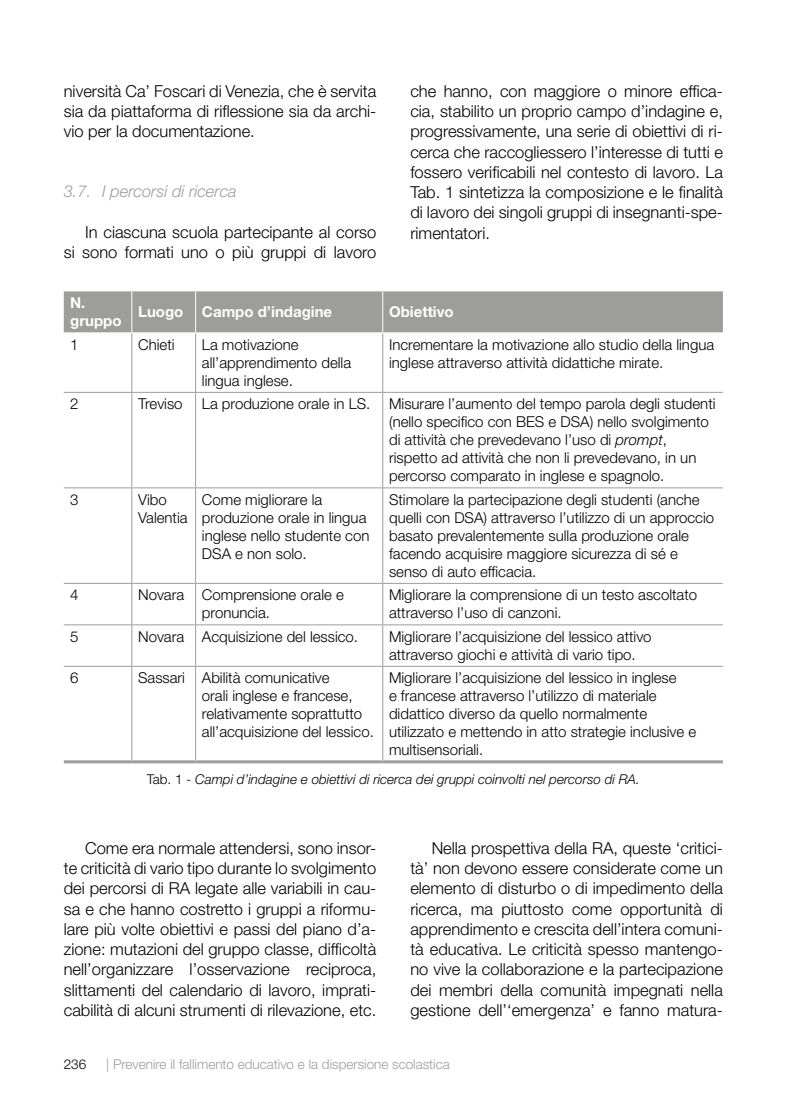
<style>
.page{position:relative;width:808px;height:1106px;background:#fff}
.page>*{position:absolute;margin:0;border:0;box-sizing:border-box;transform-origin:0 0}
.t1{font:300 16.5px/20.2px "Helvetica Neue LT Std";color:#000;text-align:justify}
.t2{font:italic 300 16.5px "Helvetica Neue LT Std";color:#9d9d9c}
.t3{font:300 15px/18px "Helvetica Neue LT Std";color:#000}
.t4{font:700 15px/18px "Helvetica Neue LT Std";color:#fff}
.t5{font:italic 300 13.5px "Helvetica Neue LT Std";color:#000}
.t6{font:300 13.5px "Helvetica Neue LT Std";color:#9d9d9c}
.t7{font:300 13.5px "Helvetica Neue LT Std";color:#000}
.s1{font-style:italic}
.s2{font-style:normal}
</style>
<div class="page">
<div style="left:64px;top:291px;width:659px;height:41px;background:#9d9d9c"></div>
<hr style="left:131px;top:333px;width:1px;height:59px;background:#9d9d9c">
<hr style="left:195px;top:333px;width:1px;height:59px;background:#9d9d9c">
<hr style="left:382px;top:333px;width:1px;height:59px;background:#9d9d9c">
<hr style="left:64px;top:392px;width:68px;height:1px;background:#9d9d9c">
<hr style="left:132px;top:392px;width:64px;height:1px;background:#9d9d9c">
<hr style="left:131px;top:393px;width:1px;height:94px;background:#9d9d9c">
<hr style="left:196px;top:392px;width:187px;height:1px;background:#9d9d9c">
<hr style="left:195px;top:393px;width:1px;height:94px;background:#9d9d9c">
<hr style="left:383px;top:392px;width:340px;height:1px;background:#9d9d9c">
<hr style="left:382px;top:393px;width:1px;height:94px;background:#9d9d9c">
<hr style="left:64px;top:487px;width:68px;height:1px;background:#9d9d9c">
<hr style="left:132px;top:487px;width:64px;height:1px;background:#9d9d9c">
<hr style="left:131px;top:488px;width:1px;height:95px;background:#9d9d9c">
<hr style="left:196px;top:487px;width:187px;height:1px;background:#9d9d9c">
<hr style="left:195px;top:488px;width:1px;height:95px;background:#9d9d9c">
<hr style="left:383px;top:487px;width:340px;height:1px;background:#9d9d9c">
<hr style="left:382px;top:488px;width:1px;height:95px;background:#9d9d9c">
<hr style="left:64px;top:583px;width:68px;height:1px;background:#9d9d9c">
<hr style="left:132px;top:583px;width:64px;height:1px;background:#9d9d9c">
<hr style="left:131px;top:583px;width:1px;height:41px;background:#9d9d9c">
<hr style="left:196px;top:583px;width:187px;height:1px;background:#9d9d9c">
<hr style="left:195px;top:583px;width:1px;height:41px;background:#9d9d9c">
<hr style="left:383px;top:583px;width:340px;height:1px;background:#9d9d9c">
<hr style="left:382px;top:583px;width:1px;height:41px;background:#9d9d9c">
<hr style="left:64px;top:624px;width:68px;height:1px;background:#9d9d9c">
<hr style="left:132px;top:624px;width:64px;height:1px;background:#9d9d9c">
<hr style="left:131px;top:625px;width:1px;height:41px;background:#9d9d9c">
<hr style="left:196px;top:624px;width:187px;height:1px;background:#9d9d9c">
<hr style="left:195px;top:625px;width:1px;height:41px;background:#9d9d9c">
<hr style="left:383px;top:624px;width:340px;height:1px;background:#9d9d9c">
<hr style="left:382px;top:625px;width:1px;height:41px;background:#9d9d9c">
<hr style="left:64px;top:666px;width:68px;height:1px;background:#9d9d9c">
<hr style="left:132px;top:666px;width:64px;height:1px;background:#9d9d9c">
<hr style="left:131px;top:666px;width:1px;height:94px;background:#9d9d9c">
<hr style="left:196px;top:666px;width:187px;height:1px;background:#9d9d9c">
<hr style="left:195px;top:666px;width:1px;height:94px;background:#9d9d9c">
<hr style="left:383px;top:666px;width:340px;height:1px;background:#9d9d9c">
<hr style="left:382px;top:666px;width:1px;height:94px;background:#9d9d9c">
<hr style="left:131px;top:291px;width:1px;height:41px;background:#fff">
<hr style="left:195px;top:291px;width:1px;height:41px;background:#fff">
<hr style="left:382px;top:291px;width:1px;height:41px;background:#fff">
<hr style="left:64px;top:760px;width:68px;height:3px;background:#9d9d9c">
<hr style="left:132px;top:760px;width:64px;height:3px;background:#9d9d9c">
<hr style="left:196px;top:760px;width:187px;height:3px;background:#9d9d9c">
<hr style="left:383px;top:760px;width:340px;height:3px;background:#9d9d9c">
<p class="t1" style="left:64px;top:80px;width:314px">niversità Ca’ Foscari di Venezia, che è servita sia da piattaforma di riflessione sia da archi&shy;vio per la documentazione.</p>
<p class="t2" style="left:64px;top:181px;width:175px">3.7. I percorsi di ricerca</p>
<p class="t1" style="left:64px;top:221px;width:314px;text-align:right">In ciascuna scuola partecipante al corso<br>si sono formati uno o più gruppi di lavoro</p>
<p class="t1" style="left:410px;top:80px;width:314px">che hanno, con maggiore o minore effica&shy;cia, stabilito un proprio campo d’indagine e, progressivamente, una serie di obiettivi di ri&shy;cerca che raccogliessero l’interesse di tutti e fossero verificabili nel contesto di lavoro. La Tab. 1 sintetizza la composizione e le finalità di lavoro dei singoli gruppi di insegnanti-spe&shy;rimentatori.</p>
<p class="t4" style="left:70px;top:294px;width:53px">N. gruppo</p>
<p class="t4" style="left:138px;top:303px;width:196px">Luogo Campo d’indagine</p>
<p class="t4" style="left:389px;top:303px;width:66px">Obiettivo</p>
<p class="t3" style="left:70px;top:335px;width:10px">1</p>
<p class="t3" style="left:138px;top:335px;width:38px">Chieti</p>
<p class="t3" style="left:202px;top:335px;width:151px">La motivazione all’apprendimento della lingua inglese.</p>
<p class="t3" style="left:389px;top:335px;width:327px">Incrementare la motivazione allo studio della lingua inglese attraverso attività didattiche mirate.</p>
<p class="t3" style="left:70px;top:395px;width:10px">2</p>
<p class="t3" style="left:138px;top:395px;width:46px">Treviso</p>
<p class="t3" style="left:389px;top:395px;width:328px;text-indent:-187px">La produzione orale in LS. Misurare l’aumento del tempo parola degli studenti (nello specifico con BES e DSA) nello svolgimento di attività che prevedevano l’uso di <span class="s1">prompt</span>, rispetto ad attività che non li prevedevano, in un percorso comparato in inglese e spagnolo.</p>
<p class="t3" style="left:70px;top:490px;width:10px">3</p>
<p class="t3" style="left:138px;top:490px;width:51px">Vibo<br>Valentia</p>
<p class="t3" style="left:202px;top:490px;width:169px">Come migliorare la produzione orale in lingua inglese nello studente con<br>DSA e non solo.</p>
<p class="t3" style="left:389px;top:490px;width:327px">Stimolare la partecipazione degli studenti (anche quelli con DSA) attraverso l’utilizzo di un approccio basato prevalentemente sulla produzione orale facendo acquisire maggiore sicurezza di sé e senso di auto efficacia.</p>
<p class="t3" style="left:70px;top:586px;width:10px">4</p>
<p class="t3" style="left:202px;top:586px;width:144px;text-indent:-64px">Novara Comprensione orale e pronuncia.</p>
<p class="t3" style="left:389px;top:586px;width:310px">Migliorare la comprensione di un testo ascoltato attraverso l’uso di canzoni.</p>
<p class="t3" style="left:70px;top:627px;width:10px">5</p>
<p class="t3" style="left:138px;top:627px;width:221px">Novara Acquisizione del lessico.</p>
<p class="t3" style="left:389px;top:627px;width:264px">Migliorare l’acquisizione del lessico attivo attraverso giochi e attività di vario tipo.</p>
<p class="t3" style="left:70px;top:668px;width:10px">6</p>
<p class="t3" style="left:202px;top:668px;width:173px;text-indent:-64px">Sassari Abilità comunicative<br>orali inglese e francese, relativamente soprattutto all’acquisizione del lessico.</p>
<p class="t3" style="left:389px;top:668px;width:309px">Migliorare l’acquisizione del lessico in inglese<br>e francese attraverso l’utilizzo di materiale didattico diverso da quello normalmente utilizzato e mettendo in atto strategie inclusive e multisensoriali.</p>
<p class="t5" style="left:147px;top:771px;width:494px"><span class="s2">Tab. 1</span> - Campi d’indagine e obiettivi di ricerca dei gruppi coinvolti nel percorso di RA.</p>
<p class="t1" style="left:64px;top:837px;width:314px;text-indent:21px">Come era normale attendersi, sono insor&shy;te criticità di vario tipo durante lo svolgimento dei percorsi di RA legate alle variabili in cau&shy;sa e che hanno costretto i gruppi a riformu&shy;lare più volte obiettivi e passi del piano d’a&shy;zione: mutazioni del gruppo classe, difficoltà nell’organizzare l’osservazione reciproca, slittamenti del calendario di lavoro, imprati&shy;cabilità di alcuni strumenti di rilevazione, etc.</p>
<p class="t1" style="left:410px;top:837px;width:314px;text-indent:21px">Nella prospettiva della RA, queste ‘critici&shy;tà’ non devono essere considerate come un elemento di disturbo o di impedimento della ricerca, ma piuttosto come opportunità di apprendimento e crescita dell’intera comuni&shy;tà educativa. Le criticità spesso mantengo&shy;no vive la collaborazione e la partecipazione dei membri della comunità impegnati nella gestione dell’‘emergenza’ e fanno matura-</p>
<p class="t7" style="left:64px;top:1055px;width:24px">236</p>
<p class="t6" style="left:106px;top:1055px;width:345px">| Prevenire il fallimento educativo e la dispersione scolastica</p>
</div>
